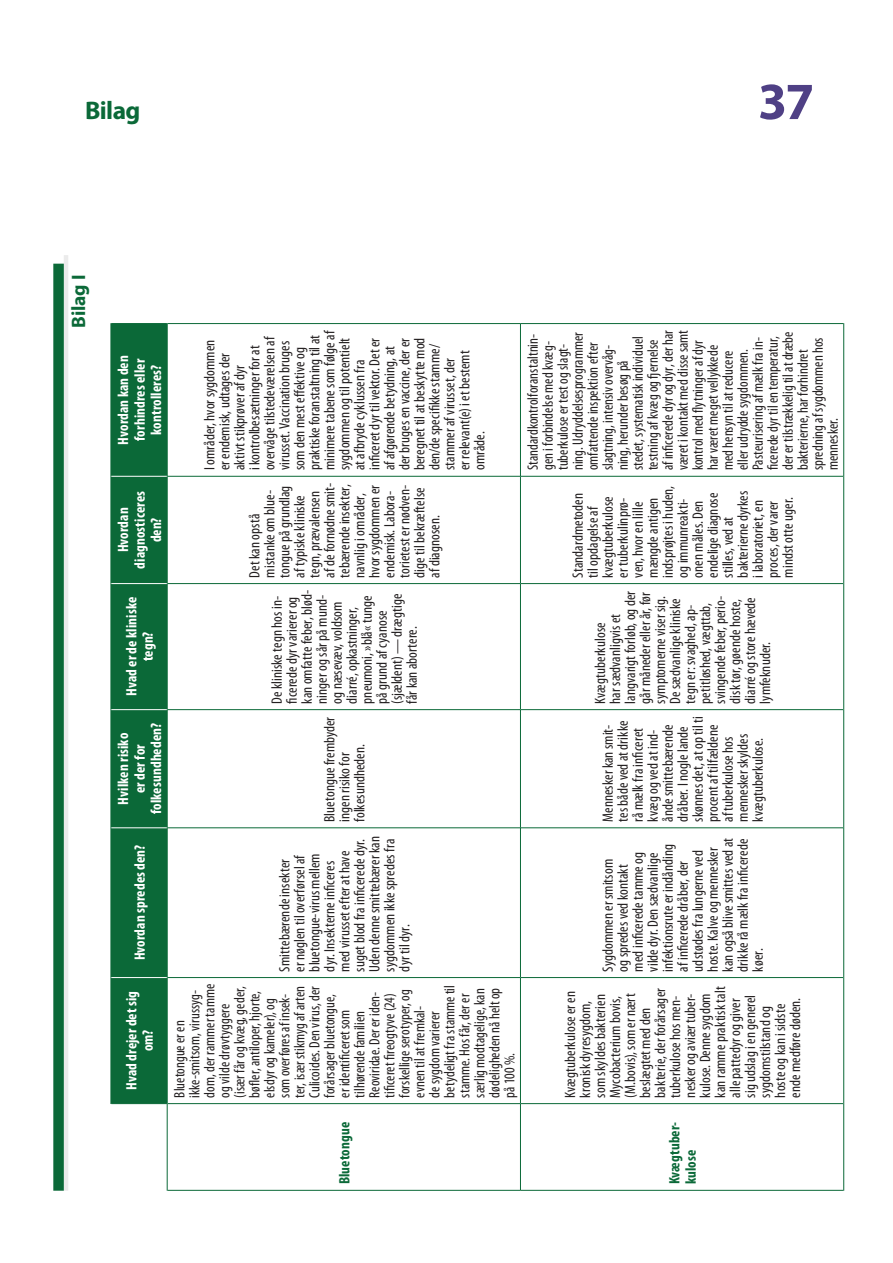
<style>
.page{position:relative;width:893px;height:1263px;background:#fff}
.page>*{position:absolute;margin:0;border:0;box-sizing:border-box;transform-origin:0 0}
.t1{font:700 52.5px "Myriad Pro";color:#4f4085}
.t2{font:700 25.5px "Myriad Pro";letter-spacing:-.025em;color:#0b6938}
.I_01_-_ANN_NUMERO{font:700 19.5px "Myriad Pro";color:#0b6938}
.J_01_-_ANN_REGULAR_G{font:condensed 15px/15px "Myriad Pro";letter-spacing:.005em;color:#231f20}
.J_03_-_ANN_BOLD_CENT{font:700 condensed 15px/16.5px "Myriad Pro";letter-spacing:.005em;color:#fff;text-align:center}
.J_05_-_ANN_BOLD_GAUC{font:700 condensed 15px/16.5px "Myriad Pro";letter-spacing:.005em;color:#0b6938}
</style>
<div class="page">
<hr style="left:64px;top:255px;width:4px;height:936px;background:#ebebeb">
<div style="left:112px;top:324px;width:55px;height:779px;background:#0b6938"></div>
<hr style="left:111px;top:977px;width:1px;height:127px;background:#0b6938">
<hr style="left:111px;top:1103px;width:56px;height:1px;background:#0b6938">
<hr style="left:111px;top:828px;width:1px;height:149px;background:#0b6938">
<hr style="left:111px;top:710px;width:1px;height:118px;background:#0b6938">
<hr style="left:111px;top:584px;width:1px;height:126px;background:#0b6938">
<hr style="left:111px;top:476px;width:1px;height:108px;background:#0b6938">
<hr style="left:111px;top:323px;width:1px;height:153px;background:#0b6938">
<hr style="left:111px;top:323px;width:56px;height:1px;background:#0b6938">
<hr style="left:167px;top:1103px;width:1px;height:88px;background:#0b6938">
<hr style="left:168px;top:1190px;width:352px;height:1px;background:#0b6938">
<hr style="left:167px;top:977px;width:1px;height:126px;background:#0b6938">
<hr style="left:168px;top:1103px;width:352px;height:1px;background:#0b6938">
<hr style="left:167px;top:828px;width:1px;height:149px;background:#0b6938">
<hr style="left:168px;top:977px;width:352px;height:1px;background:#0b6938">
<hr style="left:167px;top:710px;width:1px;height:118px;background:#0b6938">
<hr style="left:168px;top:827px;width:352px;height:1px;background:#0b6938">
<hr style="left:167px;top:584px;width:1px;height:126px;background:#0b6938">
<hr style="left:168px;top:709px;width:352px;height:1px;background:#0b6938">
<hr style="left:167px;top:476px;width:1px;height:108px;background:#0b6938">
<hr style="left:168px;top:583px;width:352px;height:1px;background:#0b6938">
<hr style="left:167px;top:323px;width:1px;height:153px;background:#0b6938">
<hr style="left:168px;top:476px;width:352px;height:1px;background:#0b6938">
<hr style="left:168px;top:323px;width:352px;height:1px;background:#0b6938">
<hr style="left:520px;top:1103px;width:1px;height:88px;background:#0b6938">
<hr style="left:521px;top:1190px;width:322px;height:1px;background:#0b6938">
<hr style="left:520px;top:977px;width:1px;height:126px;background:#0b6938">
<hr style="left:521px;top:1103px;width:322px;height:1px;background:#0b6938">
<hr style="left:520px;top:828px;width:1px;height:149px;background:#0b6938">
<hr style="left:521px;top:977px;width:322px;height:1px;background:#0b6938">
<hr style="left:520px;top:710px;width:1px;height:118px;background:#0b6938">
<hr style="left:521px;top:827px;width:322px;height:1px;background:#0b6938">
<hr style="left:520px;top:584px;width:1px;height:126px;background:#0b6938">
<hr style="left:521px;top:709px;width:322px;height:1px;background:#0b6938">
<hr style="left:520px;top:476px;width:1px;height:108px;background:#0b6938">
<hr style="left:521px;top:583px;width:322px;height:1px;background:#0b6938">
<hr style="left:520px;top:323px;width:1px;height:153px;background:#0b6938">
<hr style="left:521px;top:476px;width:322px;height:1px;background:#0b6938">
<hr style="left:521px;top:323px;width:322px;height:1px;background:#0b6938">
<hr style="left:843px;top:1103px;width:1px;height:88px;background:#0b6938">
<hr style="left:843px;top:977px;width:1px;height:126px;background:#0b6938">
<hr style="left:843px;top:828px;width:1px;height:149px;background:#0b6938">
<hr style="left:843px;top:710px;width:1px;height:118px;background:#0b6938">
<hr style="left:843px;top:584px;width:1px;height:126px;background:#0b6938">
<hr style="left:843px;top:476px;width:1px;height:108px;background:#0b6938">
<hr style="left:843px;top:323px;width:1px;height:153px;background:#0b6938">
<hr style="left:111px;top:977px;width:56px;height:1px;background:#fff">
<hr style="left:111px;top:827px;width:56px;height:1px;background:#fff">
<hr style="left:111px;top:709px;width:56px;height:1px;background:#fff">
<hr style="left:111px;top:583px;width:56px;height:1px;background:#fff">
<hr style="left:111px;top:476px;width:56px;height:1px;background:#fff">
<div style="left:53px;top:264px;width:11px;height:927px;background:#0b6938"></div>
<h2 class="t2" style="left:85px;top:94px;width:57px">Bilag</h2>
<h1 class="t1" style="left:758px;top:67px;width:58px">37</h1>
<p class="I_01_-_ANN_NUMERO" style="left:66px;top:328px;width:55px;rotate:-90deg">Bilag I</p>
<p class="J_03_-_ANN_BOLD_CENT" style="left:115px;top:445px;width:91px;rotate:-90deg">Hvordan kan den forhindres eller kontrolleres?</p>
<p class="J_03_-_ANN_BOLD_CENT" style="left:115px;top:569px;width:79px;rotate:-90deg">Hvordan diagnosticeres den?</p>
<p class="J_03_-_ANN_BOLD_CENT" style="left:123px;top:696px;width:101px;rotate:-90deg">Hvad er de kliniske tegn?</p>
<p class="J_03_-_ANN_BOLD_CENT" style="left:115px;top:814px;width:92px;rotate:-90deg">Hvilken risiko<br>er der for folkesundheden?</p>
<p class="J_03_-_ANN_BOLD_CENT" style="left:132px;top:960px;width:117px;rotate:-90deg">Hvordan spredes den?</p>
<p class="J_03_-_ANN_BOLD_CENT" style="left:123px;top:1090px;width:101px;rotate:-90deg">Hvad drejer det sig om?</p>
<p class="J_01_-_ANN_REGULAR_G" style="left:202px;top:470px;width:142px;rotate:-90deg">I områder, hvor sygdommen er endemisk, udtages der aktivt stikprøver af dyr ikontrolbesætninger for at overvåge tilstedeværelsen af virusset. Vaccination bruges som den mest effektive og praktiske foranstaltning til at minimere tabene som følge af sygdommen og til potentielt at afbryde cyklussen fra inficeret dyr til vektor. Det er af afgørende betydning, at der bruges en vaccine, der er beregnet til at beskytte mod den/de specifikke stamme/ stammer af virusset, der<br>er relevant(e) iet bestemt område.</p>
<p class="J_01_-_ANN_REGULAR_G" style="left:247px;top:578px;width:96px;rotate:-90deg">Det kan opstå mistanke om blue&shy;tongue på grundlag af typiske kliniske tegn, prævalensen af de fornødne smit&shy;tebærende insekter, navnlig iområder, hvor sygdommen er endemisk. Labora&shy;torietest er nødven&shy;dige til bekræftelse af diagnosen.</p>
<p class="J_01_-_ANN_REGULAR_G" style="left:270px;top:704px;width:115px;rotate:-90deg">De kliniske tegn hos in&shy;ficerede dyr varierer og kan omfatte feber, blød&shy;ninger og sår på mund&shy;og næsevæv, voldsom diarré, opkastninger, pneumoni, »blå« tunge på grund af cyanose (sjældent)— drægtige får kan abortere.</p>
<p class="J_01_-_ANN_REGULAR_G" style="left:322px;top:822px;width:107px;rotate:-90deg">Bluetongue frembyder ingen risiko for folkesundheden.</p>
<p class="J_01_-_ANN_REGULAR_G" style="left:277px;top:971px;width:137px;rotate:-90deg">Smittebærende insekter<br>er nøglen til overførsel af bluetongue-virus mellem dyr. Insekterne inficeres med virusset efter at have suget blod fra inficerede dyr.<br>Uden denne smittebærer kan sygdommen ikke spredes fra dyr til dyr.</p>
<p class="J_01_-_ANN_REGULAR_G" style="left:172px;top:1097px;width:115px;rotate:-90deg">Bluetongue er en ikke-smitsom, virussyg&shy;dom, der rammer tamme og vilde drøvtyggere (især får og kvæg, geder, bøfler, antiloper, hjorte, elsdyr og kameler), og som overføres af insek&shy;ter, især stikmyg af arten<br>Culicoides. Den virus, der forårsager bluetongue, er identificeret som tilhørende familien<br>Reoviridae. Der er iden&shy;tificeret fireogtyve (24) forskellige serotyper, og evnen til at fremkal-<br>de sygdom varierer betydeligt fra stamme til stamme. Hos får, der er særlig modtagelige, kan dødeligheden nå helt op på 100%.</p>
<p class="J_01_-_ANN_REGULAR_G" style="left:526px;top:470px;width:142px;rotate:-90deg">Standardkontrolforanstaltnin&shy;gen i forbindelse med kvæg&shy;tuberkulose er test og slagt&shy;ning. Udryddelsesprogrammer omfattende inspektion efter slagtning, intensiv overvåg&shy;ning, herunder besøg på stedet, systematisk individuel testning af kvæg og fjernelse af inficerede dyr og dyr, der har været ikontakt med disse samt kontrol med flytninger af dyr har været meget vellykkede med hensyn til at reducere eller udrydde sygdommen.</p>
<p class="J_01_-_ANN_REGULAR_G" style="left:751px;top:470px;width:140px;rotate:-90deg">Pasteurisering af mælk fra in&shy;ficerede dyr til en temperatur, der er tilstrækkelig til at dræbe bakterierne, har forhindret spredning af sygdommen hos mennesker.</p>
<p class="J_01_-_ANN_REGULAR_G" style="left:571px;top:578px;width:93px;rotate:-90deg">Standardmetoden til opdagelse af kvægtuberkulose er tuberkulinprø&shy;ven, hvor en lille mængde antigen indsprøjtes i huden, og immunreakti&shy;onen måles. Den endelige diagnose stilles, ved at bakterierne dyrkes i laboratoriet, en proces, der varer mindst otte uger.</p>
<p class="J_01_-_ANN_REGULAR_G" style="left:593px;top:704px;width:114px;rotate:-90deg">Kvægtuberkulose<br>har sædvanligvis et langvarigt forløb, og der går måneder eller år, før symptomerne viser sig.<br>De sædvanlige kliniske tegn er: svaghed, ap&shy;petitløshed, vægttab, svingende feber, perio&shy;disk tør, gøende hoste, diarré og store hævede lymfeknuder.</p>
<p class="J_01_-_ANN_REGULAR_G" style="left:601px;top:822px;width:107px;rotate:-90deg">Mennesker kan smit&shy;tes både ved at drikke rå mælk fra inficeret kvæg og ved at ind&shy;ånde smittebærende dråber. I nogle lande skønnes det, at op til ti procent af tilfældene af tuberkulose hos mennesker skyldes kvægtuberkulose.</p>
<p class="J_01_-_ANN_REGULAR_G" style="left:601px;top:971px;width:135px;rotate:-90deg">Sygdommen er smitsom<br>og spredes ved kontakt<br>med inficerede tamme og vilde dyr. Den sædvanlige infektionsrute er indånding af inficerede dråber, der udstødes fra lungerne ved hoste. Kalve og mennesker kan også blive smittes ved at drikke rå mælk fra inficerede køer.</p>
<p class="J_01_-_ANN_REGULAR_G" style="left:563px;top:1097px;width:113px;rotate:-90deg">Kvægtuberkulose er en kronisk dyresygdom, som skyldes bakterien<br>Mycobacterium bovis, (M.bovis), som er nært beslægtet med den bakterie, der forårsager tuberkulose hos men&shy;nesker og aviær tuber&shy;kulose. Denne sygdom kan ramme praktisk talt alle pattedyr og giver sig udslag ien generel sygdomstilstand og hoste og kan i sidste ende medføre døden.</p>
<p class="J_05_-_ANN_BOLD_GAUC" style="left:336px;top:1184px;width:64px;rotate:-90deg">Bluetongue</p>
<p class="J_05_-_ANN_BOLD_GAUC" style="left:666px;top:1184px;width:64px;rotate:-90deg">Kvægtuber&shy;kulose</p>
</div>
